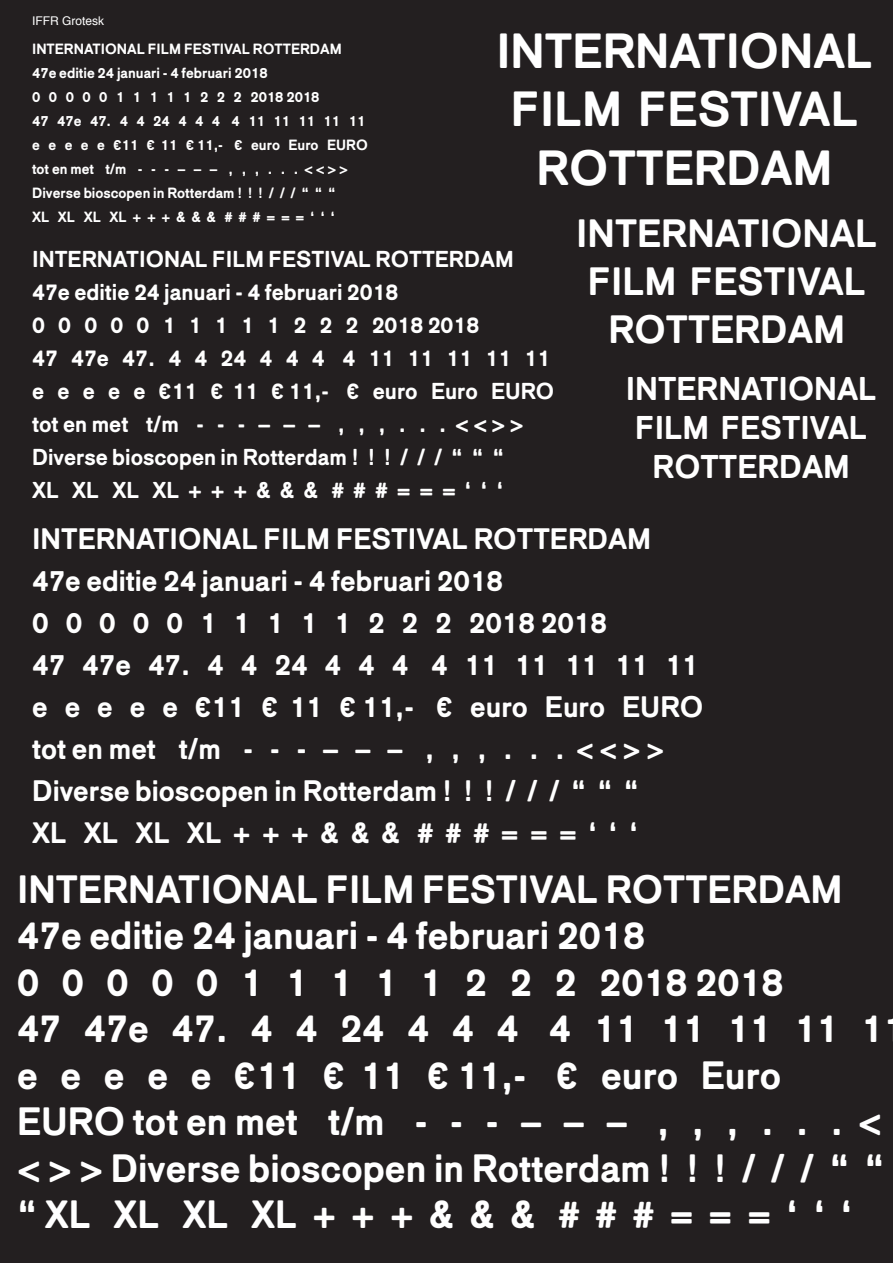
<style>
.page{position:relative;width:893px;height:1263px;background:#231f20}
.page>*{position:absolute;margin:0;border:0;box-sizing:border-box;transform-origin:0 0}
.t1{font:45px "IFFR Grotesk";color:#fff}
.t2{font:36px/46.5px "IFFR Grotesk";color:#fff}
.t3{font:30px "IFFR Grotesk";color:#fff}
.t4{font:27px "IFFR Grotesk";color:#fff}
.t5{font:21px "IFFR Grotesk";color:#fff}
.t6{font:13.5px "IFFR Grotesk";color:#fff}
.t7{font:12px "Helvetica";color:#fff}
</style>
<div class="page">
<p class="t7" style="left:32px;top:11px;width:74px">IFFR Grotesk</p>
<p class="t1" style="left:496px;top:21px;width:378px">INTERNATIONAL</p>
<p class="t1" style="left:511px;top:80px;width:349px">FILM FESTIVAL</p>
<p class="t1" style="left:537px;top:138px;width:297px">ROTTERDAM</p>
<p class="t2" style="left:576px;top:209px;width:303px">INTERNATIONAL</p>
<p class="t2" style="left:588px;top:257px;width:280px">FILM FESTIVAL</p>
<p class="t2" style="left:608px;top:305px;width:238px">ROTTERDAM</p>
<p class="t3" style="left:626px;top:369px;width:252px">INTERNATIONAL</p>
<p class="t3" style="left:635px;top:408px;width:234px">FILM FESTIVAL</p>
<p class="t3" style="left:653px;top:447px;width:199px">ROTTERDAM</p>
<p class="t6" style="left:32px;top:40px;width:311px">INTERNATIONAL FILM FESTIVAL ROTTERDAM</p>
<p class="t6" style="left:32px;top:64px;width:237px">47e editie 24 januari - 4 februari 2018</p>
<p class="t6" style="left:32px;top:88px;width:289px">0 0 0 0 0 1 1 1 1 1 2 2 2 2018 2018</p>
<p class="t6" style="left:32px;top:112px;width:335px">47 47e 47. 4 4 24 4 4 4 4 11 11 11 11 11</p>
<p class="t6" style="left:32px;top:136px;width:337px">e e e e e €11 € 11 € 11,- € euro Euro EURO</p>
<p class="t6" style="left:32px;top:160px;width:317px">tot en met t/m - - - – – – , , , . . . &lt; &lt; &gt; &gt;</p>
<p class="t6" style="left:32px;top:184px;width:305px">Diverse bioscopen in Rotterdam ! ! ! / / / “ “ “</p>
<p class="t6" style="left:32px;top:208px;width:304px">XL XL XL XL + + + &amp; &amp; &amp; # # # = = = ‘ ‘ ‘</p>
<p class="t5" style="left:32px;top:245px;width:483px">INTERNATIONAL FILM FESTIVAL ROTTERDAM</p>
<p class="t5" style="left:32px;top:278px;width:368px">47e editie 24 januari - 4 februari 2018</p>
<p class="t5" style="left:32px;top:311px;width:449px">0 0 0 0 0 1 1 1 1 1 2 2 2 2018 2018</p>
<p class="t5" style="left:32px;top:344px;width:520px">47 47e 47. 4 4 24 4 4 4 4 11 11 11 11 11</p>
<p class="t5" style="left:32px;top:377px;width:524px">e e e e e €11 € 11 € 11,- € euro Euro EURO</p>
<p class="t5" style="left:32px;top:410px;width:493px">tot en met t/m - - - – – – , , , . . . &lt; &lt; &gt; &gt;</p>
<p class="t5" style="left:32px;top:443px;width:473px">Diverse bioscopen in Rotterdam ! ! ! / / / “ “ “</p>
<p class="t5" style="left:32px;top:476px;width:473px">XL XL XL XL + + + &amp; &amp; &amp; # # # = = = ‘ ‘ ‘</p>
<p class="t4" style="left:32px;top:521px;width:621px">INTERNATIONAL FILM FESTIVAL ROTTERDAM</p>
<p class="t4" style="left:32px;top:563px;width:473px">47e editie 24 januari - 4 februari 2018</p>
<p class="t4" style="left:32px;top:605px;width:576px">0 0 0 0 0 1 1 1 1 1 2 2 2 2018 2018</p>
<p class="t4" style="left:32px;top:647px;width:668px">47 47e 47. 4 4 24 4 4 4 4 11 11 11 11 11</p>
<p class="t4" style="left:32px;top:689px;width:673px">e e e e e €11 € 11 € 11,- € euro Euro EURO</p>
<p class="t4" style="left:32px;top:731px;width:633px">tot en met t/m - - - – – – , , , . . . &lt; &lt; &gt; &gt;</p>
<p class="t4" style="left:32px;top:773px;width:608px">Diverse bioscopen in Rotterdam ! ! ! / / / “ “ “</p>
<p class="t4" style="left:32px;top:815px;width:607px">XL XL XL XL + + + &amp; &amp; &amp; # # # = = = ‘ ‘ ‘</p>
<p class="t2" style="left:17px;top:865px;width:827px">INTERNATIONAL FILM FESTIVAL ROTTERDAM</p>
<p class="t2" style="left:17px;top:911px;width:630px">47e editie 24 januari - 4 februari 2018</p>
<p class="t2" style="left:17px;top:958px;width:768px">0 0 0 0 0 1 1 1 1 1 2 2 2 2018 2018</p>
<p class="t2" style="left:17px;top:1004px;width:868px">47 47e 47. 4 4 24 4 4 4 4 11 11 11 11 1</p>
<p class="t2" style="left:17px;top:1051px;width:869px">e e e e e €11 € 11 € 11,- € euro Euro EURO tot en met t/m - - - – – – , , , . . . &lt; &lt; &gt; &gt; Diverse bioscopen in Rotterdam ! ! ! / / / “ “ “ XL XL XL XL + + + &amp; &amp; &amp; # # # = = = ‘ ‘ ‘</p>
</div>
